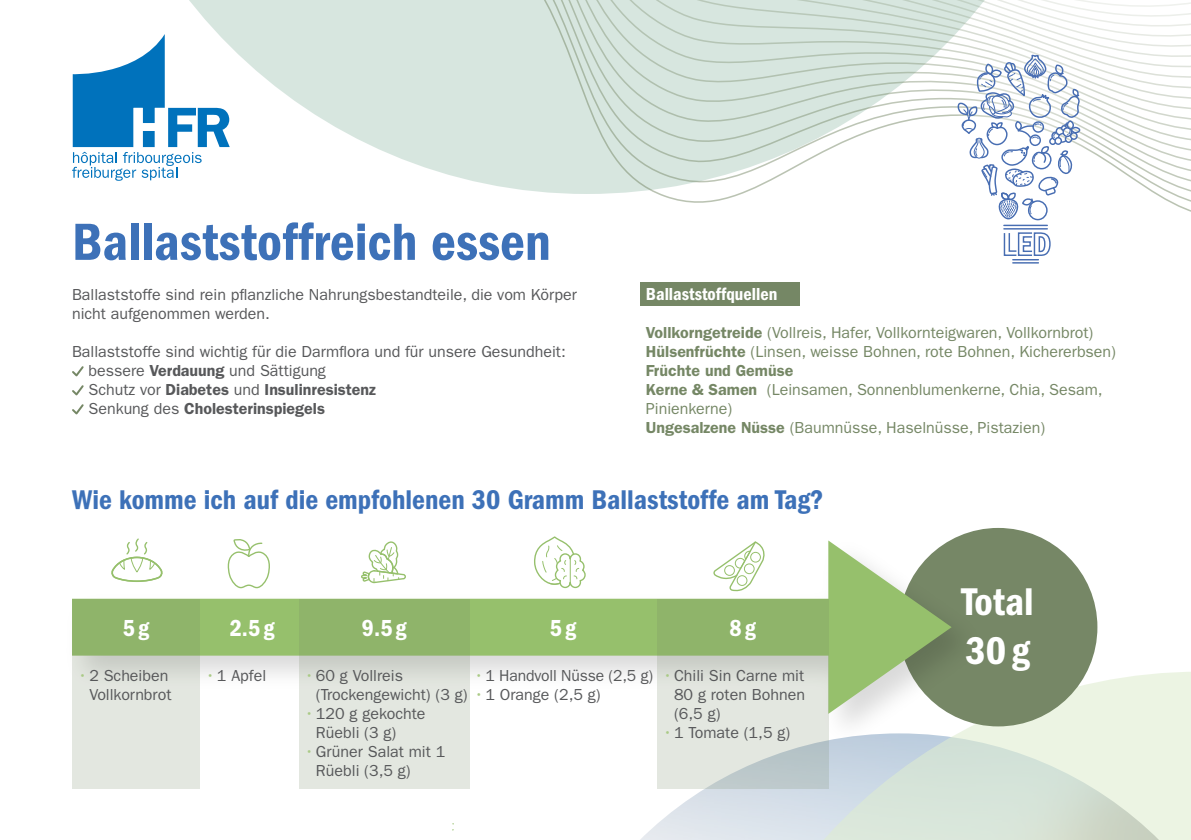
<style>
.page{position:relative;width:1191px;height:840px;background:#fff}
.page>*{position:absolute;margin:0;border:0;box-sizing:border-box;transform-origin:0 0}
.t1{font:54px "ITC Franklin Gothic Std Dm Cd";color:#3d71b8}
.t2{font:40px/48px "ITC Franklin Gothic Std Dm Cd";color:#fff}
.t3{font:28px "ITC Franklin Gothic Std Dm Cd";color:#3d71b8}
.t4{font:24px "ITC Franklin Gothic Std Dm Cd";letter-spacing:.125em;color:#fff}
.t5{font:18px "ITC Franklin Gothic Std Dm Cd";color:#fff}
.t6{font:16px/19px "ITC Franklin Gothic Std";color:#57585a}
.t7{font:16px/19px "ITC Franklin Gothic Std";color:#758765}
.s1{font-weight:600}
.s2{color:#aaca86}
</style>
<div class="page">
<img style="left:641px;top:788px;width:53px;height:51px">
<svg style="left:694px;top:671px;width:497px;height:168px;background:#dce7de"></svg>
<svg style="left:189px;top:0;width:1002px;height:212px"></svg>
<div style="left:899px;top:527px;width:198px;height:199px;background:#768766;border-radius:50%"></div>
<img style="left:828px;top:527px;width:168px;height:210px">
<svg style="left:200px;top:540px;width:751px;height:173px"></svg>
<svg style="left:72px;top:598px;width:128px;height:190px;background:#c8d5ba"></svg>
<svg style="left:299px;top:598px;width:171px;height:190px;background:#c7d5ba"></svg>
<svg style="left:657px;top:598px;width:171px;height:190px;background:#c3d2b8"></svg>
<svg style="left:72px;top:366px;width:12px;height:49px"></svg>
<div style="left:640px;top:282px;width:160px;height:24px;background:#758765"></div>
<svg style="left:533px;top:536px;width:53px;height:52px"></svg>
<svg style="left:226px;top:539px;width:46px;height:49px"></svg>
<svg style="left:111px;top:538px;width:52px;height:44px"></svg>
<svg style="left:360px;top:541px;width:47px;height:42px"></svg>
<svg style="left:711px;top:540px;width:54px;height:52px"></svg>
<svg style="left:72px;top:34px;width:158px;height:147px"></svg>
<img style="left:943px;top:34px;width:176px;height:230px">
<svg style="left:956px;top:54px;width:125px;height:166px"></svg>
<hr style="left:1004px;top:228px;width:43px;height:1px;background:#476db2">
<hr style="left:1004px;top:224px;width:43px;height:2px;background:#476db2">
<svg style="left:1003px;top:231px;width:48px;height:32px"></svg>
<h1 class="t1" style="left:72px;top:211px;width:480px">Ballaststoffreich essen</h1>
<p class="t6" style="left:72px;top:285px;width:506px">Ballaststoffe sind rein pflanzliche Nahrungsbestandteile, die vom Körper nicht aufgenommen werden.</p>
<p class="t6" style="left:88px;top:342px;width:479px;text-indent:-16px">Ballaststoffe sind wichtig für die Darmflora und für unsere Gesundheit: bessere <span class="s1">Verdauung</span> und Sättigung<br>Schutz vor <span class="s1">Diabetes</span> und <span class="s1">Insulinresistenz<br></span>Senkung des <span class="s1">Cholesterinspiegels</span></p>
<p class="t5" style="left:646px;top:284px;width:133px">Ballaststoffquellen</p>
<p class="t7" style="left:646px;top:323px;width:471px"><span class="s1">Vollkorngetreide</span> (Vollreis, Hafer, Vollkornteigwaren, Vollkornbrot)<br><span class="s1">Hülsenfrüchte</span> (Linsen, weisse Bohnen, rote Bohnen, Kichererbsen)<br><span class="s1">Früchte und Gemüse<br>Kerne &amp; Samen</span> (Leinsamen, Sonnenblumenkerne, Chia, Sesam, Pinienkerne)<br><span class="s1">Ungesalzene Nüsse</span> (Baumnüsse, Haselnüsse, Pistazien)</p>
<h3 class="t3" style="left:72px;top:483px;width:753px">Wie komme ich auf die empfohlenen 30 Gramm Ballaststoffe am Tag?</h3>
<h3 class="t4" style="left:123px;top:614px;width:28px">5g</h3>
<h3 class="t4" style="left:230px;top:614px;width:46px">2.5g</h3>
<h3 class="t4" style="left:362px;top:614px;width:46px">9.5g</h3>
<h3 class="t4" style="left:550px;top:614px;width:28px">5g</h3>
<h3 class="t4" style="left:729px;top:614px;width:28px">8g</h3>
<p class="t6" style="left:474px;top:665px;width:180px"><span class="s2">•</span>1 Handvoll Nüsse (2,5 g)</p>
<p class="t6" style="left:674px;top:665px;width:132px;text-align:justify;text-indent:-11px"><span class="s2">•</span>Chili Sin Carne mit 80 g roten Bohnen (6,5 g)</p>
<p class="t6" style="left:662px;top:722px;width:129px"><span class="s2">•</span>1 Tomate (1,5 g)</p>
<p class="t6" style="left:78px;top:665px;width:95px;text-align:right"><span class="s2">•</span>2 Scheiben<br>Vollkornbrot</p>
<p class="t6" style="left:206px;top:665px;width:62px"><span class="s2">•</span>1 Apfel</p>
<p class="t6" style="left:316px;top:665px;width:286px;text-indent:-11px"><span class="s2">•</span>60 g Vollreis<br>(Trockengewicht) (3 g) <span class="s2">•</span>1 Orange (2,5 g)</p>
<p class="t6" style="left:316px;top:703px;width:111px;text-indent:-11px"><span class="s2">•</span>120 g gekochte<br>Rüebli (3 g)</p>
<p class="t6" style="left:316px;top:741px;width:131px;text-indent:-11px"><span class="s2">•</span>Grüner Salat mit 1<br>Rüebli (3,5 g)</p>
<h2 class="t2" style="left:961px;top:578px;width:74px">Total<br>30g</h2>
</div>
